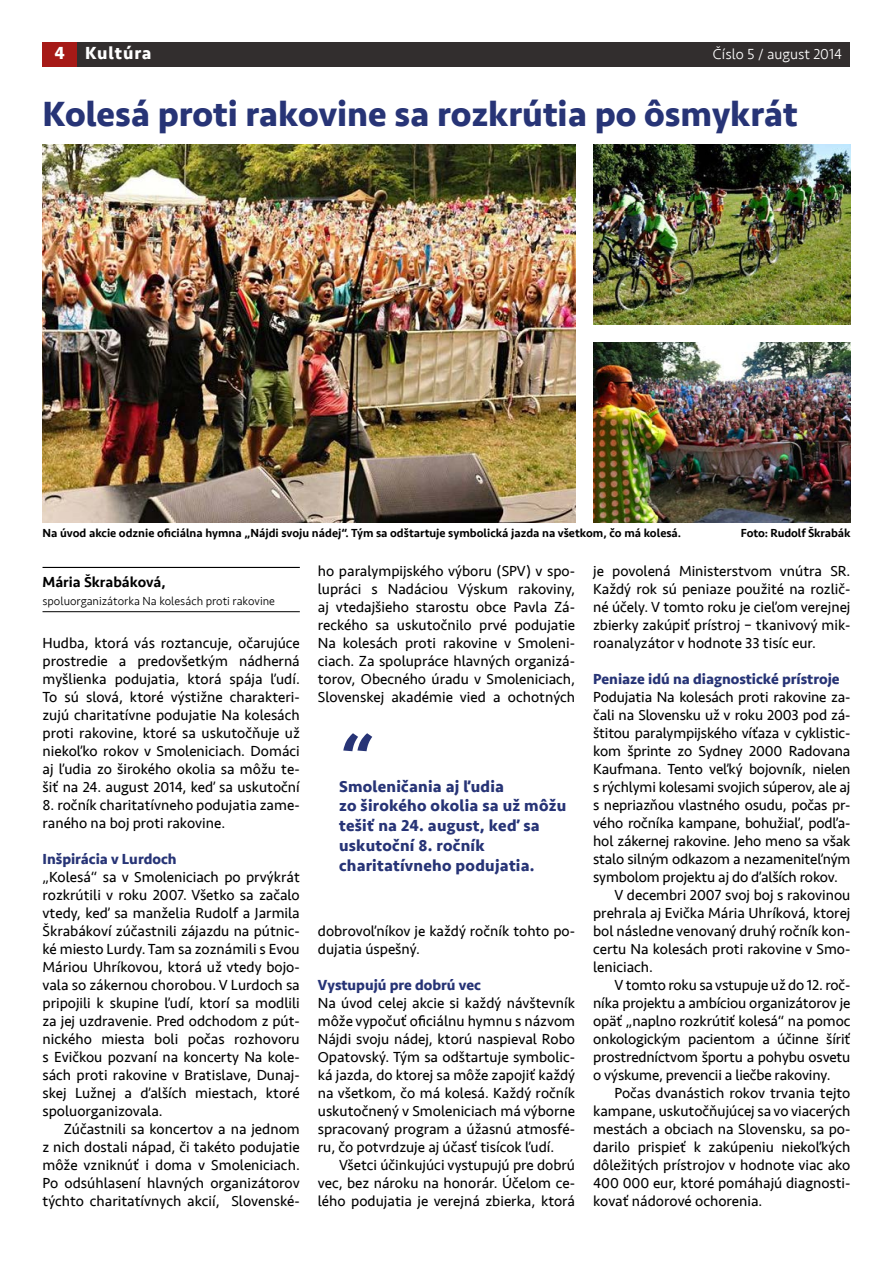
<style>
.page{position:relative;width:893px;height:1263px;background:#fff}
.page>*{position:absolute;margin:0;border:0;box-sizing:border-box;transform-origin:0 0}
.t1{font:italic 700 60px "Seravek";color:#273476}
.t2{font:700 36px "Seravek";color:#273476}
.t3{font:700 18px "Seravek";letter-spacing:.05em;color:#fff}
.t4{font:700 16.5px/19.8px "Seravek";letter-spacing:.015em;color:#273476}
.t5{font:15px/18px "Seravek";letter-spacing:-.005em;color:#000;text-align:justify}
.t6{font:700 15px "Seravek";color:#273476}
.t7{font:300 15px "Seravek";color:#fff}
.t8{font:500 15px "Seravek";color:#000}
.t9{font:500 12px "Seravek";color:#000}
.t10{font:300 12px "Seravek";color:#000}
</style>
<div class="page">
<div style="left:43px;top:43px;width:807px;height:24px;background:#322e2e"></div>
<div style="left:43px;top:43px;width:34px;height:24px;background:#a61a17"></div>
<img style="left:43px;top:144px;width:532px;height:378px">
<img style="left:593px;top:342px;width:257px;height:180px">
<img style="left:593px;top:144px;width:257px;height:180px">
<hr style="left:43px;top:567px;width:257px;height:1px;background:#000">
<hr style="left:43px;top:611px;width:257px;height:1px;background:#000">
<p class="t3" style="left:54px;top:39px;width:99px">4 Kultúra</p>
<p class="t7" style="left:713px;top:45px;width:131px">Číslo 5 / august 2014</p>
<h2 class="t2" style="left:43px;top:85px;width:757px">Kolesá proti rakovine sa rozkrútia po ôsmykrát</h2>
<p class="t9" style="left:741px;top:525px;width:111px">Foto: Rudolf Škrabák</p>
<p class="t9" style="left:43px;top:525px;width:640px">Na úvod akcie odznie oficiálna hymna „Nájdi svoju nádej“. Tým sa odštartuje symbolická jazda na všetkom, čo má kolesá.</p>
<p class="t8" style="left:43px;top:573px;width:125px">Mária Škrabáková,</p>
<p class="t10" style="left:43px;top:594px;width:234px">spoluorganizátorka Na kolesách proti rakovine</p>
<p class="t5" style="left:318px;top:562px;width:259px">ho paralympijského výboru (SPV) v spo&shy;lupráci s Nadáciou Výskum rakoviny, aj vtedajšieho starostu obce Pavla Zá&shy;reckého sa uskutočnilo prvé podujatie Na kolesách proti rakovine v Smoleni&shy;ciach. Za spolupráce hlavných organizá&shy;torov, Obecného úradu v Smoleniciach, Slovenskej akadémie vied a ochotných</p>
<p class="t5" style="left:593px;top:562px;width:259px">je povolená Ministerstvom vnútra SR.<br>Každý rok sú peniaze použité na rozlič&shy;né účely. V tomto roku je cieľom verejnej zbierky zakúpiť prístroj – tkanivový mik&shy;roanalyzátor v hodnote 33 tisíc eur.</p>
<p class="t6" style="left:593px;top:667px;width:248px">Peniaze idú na diagnostické prístroje</p>
<p class="t5" style="left:593px;top:688px;width:259px">Podujatia Na kolesách proti rakovine za-</p>
<p class="t5" style="left:593px;top:706px;width:259px">čali na Slovensku už v roku 2003 pod zá-</p>
<p class="t5" style="left:593px;top:724px;width:259px">štitou paralympijského víťaza v cyklistic-</p>
<p class="t5" style="left:593px;top:742px;width:259px">kom šprinte zo Sydney 2000 Radovana</p>
<p class="t5" style="left:593px;top:760px;width:259px">Kaufmana. Tento veľký bojovník, nielen</p>
<p class="t5" style="left:593px;top:778px;width:259px">s rýchlymi kolesami svojich súperov, ale aj</p>
<p class="t5" style="left:593px;top:796px;width:259px">s nepriazňou vlastného osudu, počas pr-</p>
<p class="t5" style="left:593px;top:814px;width:259px">vého ročníka kampane, bohužiaľ, podľa-</p>
<p class="t5" style="left:593px;top:832px;width:259px">hol zákernej rakovine. Jeho meno sa však</p>
<p class="t5" style="left:593px;top:850px;width:259px">stalo silným odkazom a nezameniteľným</p>
<p class="t5" style="left:593px;top:868px;width:246px">symbolom projektu aj do ďalších rokov.</p>
<p class="t5" style="left:614px;top:886px;width:238px">V decembri 2007 svoj boj s rakovinou</p>
<p class="t5" style="left:593px;top:904px;width:259px">prehrala aj Evička Mária Uhríková, ktorej</p>
<p class="t5" style="left:593px;top:922px;width:259px">bol následne venovaný druhý ročník kon-</p>
<p class="t5" style="left:593px;top:940px;width:259px">certu Na kolesách proti rakovine v Smo-</p>
<p class="t5" style="left:593px;top:958px;width:61px">leniciach.</p>
<p class="t5" style="left:614px;top:976px;width:238px">V tomto roku sa vstupuje už do 12. roč-</p>
<p class="t5" style="left:593px;top:994px;width:259px">níka projektu a ambíciou organizátorov je</p>
<p class="t5" style="left:593px;top:1012px;width:259px">opäť „naplno rozkrútiť kolesá“ na pomoc</p>
<p class="t5" style="left:593px;top:1030px;width:259px">onkologickým pacientom a účinne šíriť</p>
<p class="t5" style="left:593px;top:1048px;width:259px">prostredníctvom športu a pohybu osvetu</p>
<p class="t5" style="left:593px;top:1066px;width:239px">o výskume, prevencii a liečbe rakoviny.</p>
<p class="t5" style="left:614px;top:1084px;width:238px">Počas dvanástich rokov trvania tejto</p>
<p class="t5" style="left:593px;top:1102px;width:259px">kampane, uskutočňujúcej sa vo viacerých</p>
<p class="t5" style="left:593px;top:1120px;width:259px">mestách a obciach na Slovensku, sa po-</p>
<p class="t5" style="left:593px;top:1138px;width:259px">darilo prispieť k zakúpeniu niekoľkých</p>
<p class="t5" style="left:593px;top:1156px;width:259px">dôležitých prístrojov v hodnote viac ako</p>
<p class="t5" style="left:593px;top:1174px;width:259px">400 000 eur, ktoré pomáhajú diagnosti-</p>
<p class="t5" style="left:593px;top:1192px;width:171px">kovať nádorové ochorenia.</p>
<p class="t5" style="left:43px;top:634px;width:259px">Hudba, ktorá vás roztancuje, očarujúce prostredie a predovšetkým nádherná myšlienka podujatia, ktorá spája ľudí.<br>To sú slová, ktoré výstižne charakteri&shy;zujú charitatívne podujatie Na kolesách proti rakovine, ktoré sa uskutočňuje už niekoľko rokov v Smoleniciach. Domáci aj ľudia zo širokého okolia sa môžu te&shy;šiť na 24. august 2014, keď sa uskutoční</p>
<p class="t5" style="left:43px;top:796px;width:259px">8. ročník charitatívneho podujatia zame&shy;raného na boj proti rakovine.</p>
<p class="t6" style="left:43px;top:847px;width:136px">Inšpirácia v Lurdoch</p>
<p class="t5" style="left:43px;top:868px;width:259px">„Kolesá“ sa v Smoleniciach po prvýkrát rozkrútili v roku 2007. Všetko sa začalo vtedy, keď sa manželia Rudolf a Jarmila Škrabákoví zúčastnili zájazdu na pútnic&shy;ké miesto Lurdy. Tam sa zoznámili s Evou Máriou Uhríkovou, ktorá už vtedy bojo&shy;vala so zákernou chorobou. V Lurdoch sa pripojili k skupine ľudí, ktorí sa modlili za jej uzdravenie. Pred odchodom z pút&shy;nického miesta boli počas rozhovoru s Evičkou pozvaní na koncerty Na kole&shy;sách proti rakovine v Bratislave, Dunaj&shy;skej Lužnej a ďalších miestach, ktoré spoluorganizovala.</p>
<p class="t5" style="left:43px;top:1120px;width:259px;text-indent:21px">Zúčastnili sa koncertov a na jednom z nich dostali nápad, či takéto podujatie môže vzniknúť i doma v Smoleniciach.<br>Po odsúhlasení hlavných organizátorov týchto charitatívnych akcií, Slovenské-</p>
<h1 class="t1" style="left:339px;top:705px;width:32px">“</h1>
<p class="t4" style="left:339px;top:776px;width:229px">Smoleničania aj ľudia<br>zo širokého okolia sa už môžu tešiť na 24. august, keď sa uskutoční 8. ročník charitatívneho podujatia.</p>
<p class="t5" style="left:318px;top:922px;width:259px">dobrovoľníkov je každý ročník tohto po&shy;dujatia úspešný.</p>
<p class="t6" style="left:318px;top:973px;width:165px">Vystupujú pre dobrú vec</p>
<p class="t5" style="left:318px;top:994px;width:259px">Na úvod celej akcie si každý návštevník môže vypočuť oficiálnu hymnu s názvom Nájdi svoju nádej, ktorú naspieval Robo Opatovský. Tým sa odštartuje symbolic&shy;ká jazda, do ktorej sa môže zapojiť každý na všetkom, čo má kolesá. Každý ročník uskutočnený v Smoleniciach má výborne spracovaný program a úžasnú atmosfé&shy;ru, čo potvrdzuje aj účasť tisícok ľudí.</p>
<p class="t5" style="left:318px;top:1156px;width:259px;text-indent:21px">Všetci účinkujúci vystupujú pre dobrú vec, bez nároku na honorár. Účelom ce&shy;lého podujatia je verejná zbierka, ktorá</p>
</div>
